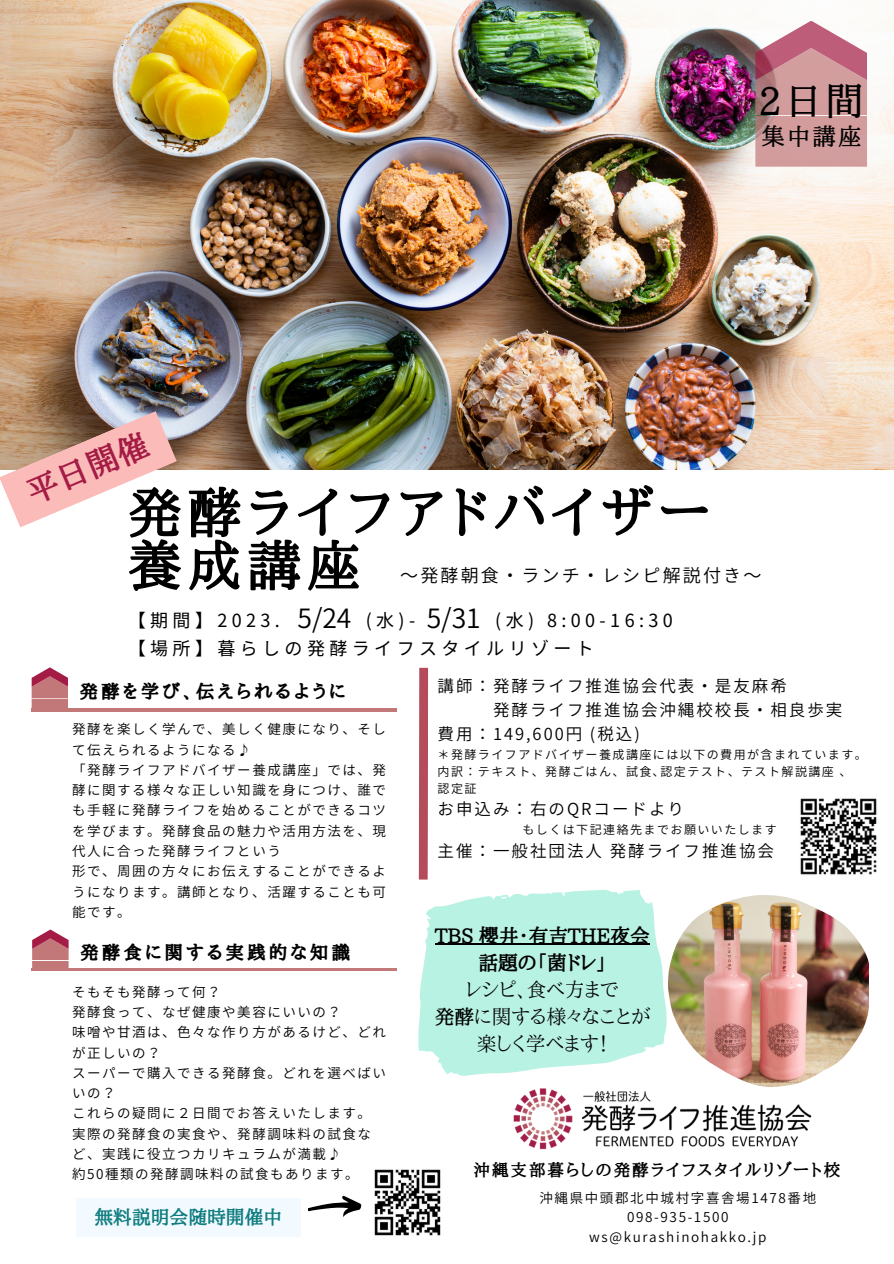
<style>
.page{position:relative;width:894px;height:1264px;background:#fff}
.page>*{position:absolute;margin:0;border:0;box-sizing:border-box;transform-origin:0 0}
.t1{font:700 54px/52.9px "Aozora Mincho";letter-spacing:.105em;color:#000}
.t2{font:500 37.65px "Aozora Mincho";color:#000}
.t3{font:700 31.5px "Aozora Mincho";color:#a41c45}
.t4{font:600 26.55px "Noto Sans JP";color:#000}
.t5{font:500 23.4px "Aozora Mincho";color:#000}
.t6{font:19.8px/27px "Aozora Mincho";color:#000;text-align:center}
.t7{font:700 19.8px/27px "Aozora Mincho";color:#000;text-align:center}
.t8{font:700 18.75px "Aozora Mincho";color:#0f7d80}
.t9{font:18px/27.8px "Noto Sans JP";letter-spacing:.245em;color:#000}
.t10{font:800 18px "Aozora Mincho";letter-spacing:.2em;color:#000}
.t11{font:600 18px "Noto Sans JP";letter-spacing:.12em;color:#000}
.t12{font:600 16.5px "Noto Sans JP";letter-spacing:.12em;color:#000}
.t13{font:700 16.5px "Aozora Mincho";letter-spacing:.12em;color:#000}
.t14{font:600 13.5px/20.2px "Noto Sans JP";letter-spacing:.11em;color:#000}
.t15{font:600 12px/17px "Noto Sans JP";letter-spacing:.12em;color:#000}
.s1{font-weight:500}
</style>
<div class="page">
<img style="left:0;top:0;width:893px;height:470px">
<hr style="left:32px;top:708px;width:364px;height:3px;background:#c27779">
<svg style="left:32px;top:667px;width:36px;height:41px"></svg>
<hr style="left:32px;top:968px;width:364px;height:2px;background:#c27779">
<svg style="left:32px;top:929px;width:37px;height:39px"></svg>
<svg style="left:418px;top:667px;width:10px;height:212px;background:#bc616f"></svg>
<img style="left:374px;top:1169px;width:67px;height:67px">
<svg style="left:308px;top:1195px;width:54px;height:22px"></svg>
<div style="left:76px;top:1198px;width:225px;height:38px;background:#f2faff"></div>
<img style="left:513px;top:1087px;width:299px;height:63px">
<svg style="left:755px;top:21px;width:111px;height:145px;background:#cf979d"></svg>
<img style="left:668px;top:895px;width:200px;height:192px">
<svg style="left:418px;top:890px;width:248px;height:186px;background:#c0f2e5"></svg>
<img style="left:800px;top:798px;width:77px;height:77px">
<hr style="left:435px;top:943px;width:214px;height:1px;background:#000">
<svg style="left:0;top:411px;width:177px;height:116px"></svg>
<h2 class="t2" style="left:758px;top:82px;width:107px">2日間</h2>
<h3 class="t5" style="left:761px;top:124px;width:101px">集中講座</h3>
<h3 class="t3" style="left:22px;top:478px;width:130px;rotate:-23deg">平日開催</h3>
<h1 class="t1" style="left:128px;top:485px;width:583px">発酵ライフアドバイザー養成講座</h1>
<h3 class="t9" style="left:128px;top:605px;width:154px">【期間】2023.</h3>
<h3 class="t9" style="left:365px;top:605px;width:51px">(水)-</h3>
<h3 class="t11" style="left:400px;top:561px;width:361px">～発酵朝食・ランチ・レシピ解説付き～</h3>
<h3 class="t4" style="left:297px;top:597px;width:56px">5/24</h3>
<h3 class="t4" style="left:426px;top:597px;width:56px">5/31</h3>
<h3 class="t9" style="left:128px;top:605px;width:546px;text-indent:367px">(水) 8:00-16:30【場所】暮らしの発酵ライフスタイルリゾート</h3>
<h3 class="t10" style="left:80px;top:682px;width:267px">発酵を学び、伝えられるように</h3>
<p class="t14" style="left:72px;top:718px;width:315px">発酵を楽しく学んで、美しく健康になり、そして伝えられるようになる♪<br>「発酵ライフアドバイザー養成講座」では、発酵に関する様々な正しい知識を身につけ、誰でも手軽に発酵ライフを始めることができるコツを学びます。発酵食品の魅力や活用方法を、現代人に合った発酵ライフという<br>形で、周囲の方々にお伝えすることができるようになります。講師となり、活躍することも可能です。</p>
<h3 class="t10" style="left:80px;top:943px;width:271px">発酵食に関する実践的な知識</h3>
<p class="t14" style="left:72px;top:980px;width:315px">そもそも発酵って何？<br>発酵食って、なぜ健康や美容にいいの？<br>味噌や甘酒は、色々な作り方があるけど、どれが正しいの？<br>スーパーで購入できる発酵食。どれを選べばいいの？<br>これらの疑問に２日間でお答えいたします。実際の発酵食の実食や、発酵調味料の試食など、実践に役立つカリキュラムが満載♪<br>約50種類の発酵調味料の試食もあります。</p>
<h3 class="t8" style="left:94px;top:1207px;width:189px">無料説明会随時開催中</h3>
<p class="t12" style="left:437px;top:673px;width:351px">講師：発酵ライフ推進協会代表・是友麻希</p>
<p class="t12" style="left:493px;top:697px;width:351px">発酵ライフ推進協会沖縄校校長・相良歩実</p>
<p class="t12" style="left:437px;top:721px;width:204px">費用：149,600円 (税込)</p>
<p class="t15" style="left:437px;top:745px;width:431px">＊発酵ライフアドバイザー養成講座には以下の費用が含まれています。内訳：テキスト、発酵ごはん、試食､認定テスト、テスト解説講座、<br>認定証</p>
<p class="t12" style="left:437px;top:796px;width:248px">お申込み：右のQRコードより</p>
<p class="t15" style="left:522px;top:821px;width:256px">もしくは下記連絡先までお願いいたします</p>
<p class="t12" style="left:437px;top:837px;width:338px">主催：一般社団法人発酵ライフ推進協会</p>
<h3 class="t7" style="left:435px;top:921px;width:216px">TBS 櫻井・有吉THE夜会話題の「菌ドレ」</h3>
<h3 class="t6" style="left:434px;top:975px;width:217px">レシピ、食べ方まで<br><span class="s1">発酵</span>に関する様々なことが楽しく学べます！</h3>
<p class="t13" style="left:473px;top:1161px;width:368px">沖縄支部暮らしの発酵ライフスタイルリゾート校</p>
<p class="t14" style="left:539px;top:1187px;width:278px;line-height:19.2px;text-align:center">沖縄県中頭郡北中城村字喜舎場1478番地<br>098-935-1500 ws@kurashinohakko.jp</p>
</div>
